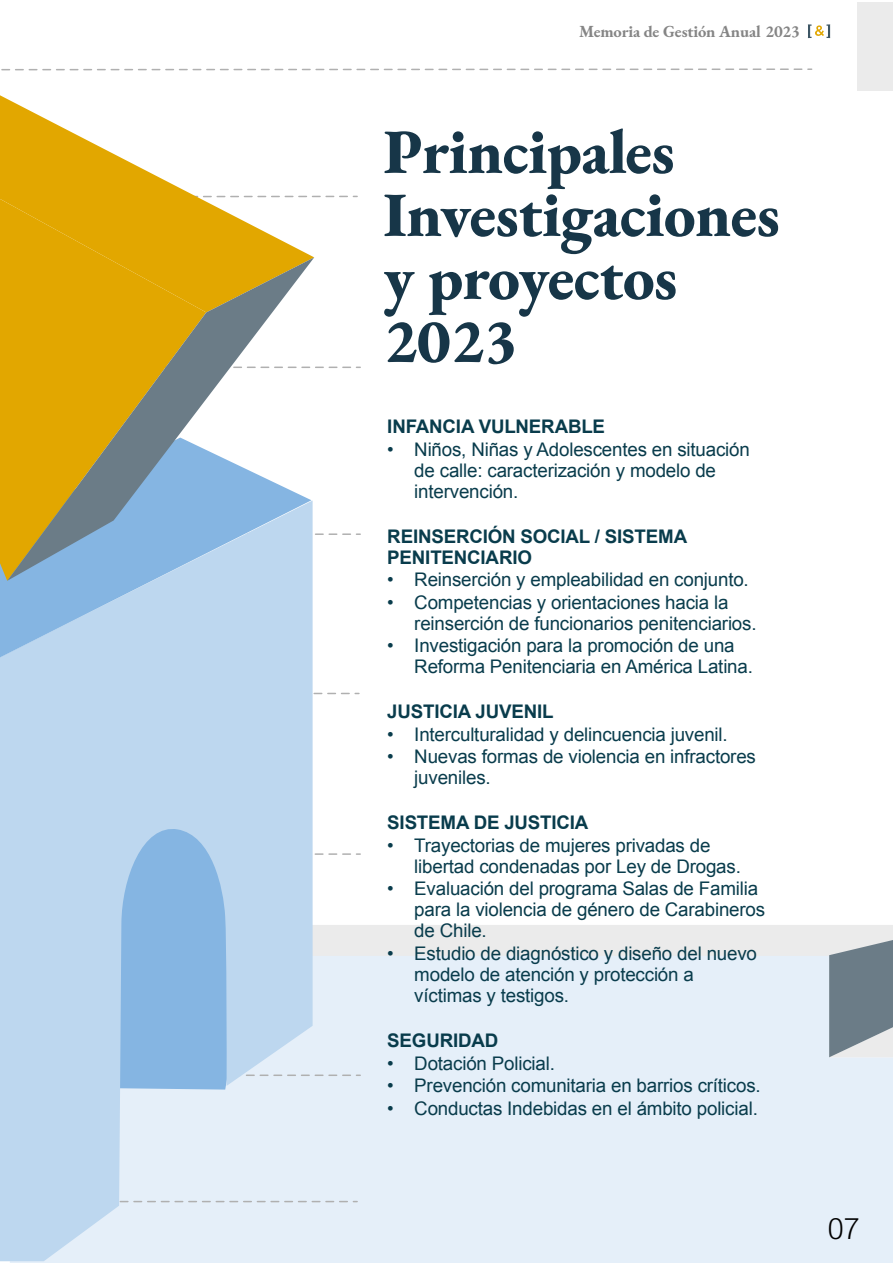
<style>
.page{position:relative;width:893px;height:1263px;background:#fff}
.page>*{position:absolute;margin:0;border:0;box-sizing:border-box;transform-origin:0 0}
.t1{font:63px/63px "EB Garamond";letter-spacing:-.01em;color:#173648}
.t2{font:31.5px "Arial Lgt";color:#000}
.t3{font:18.75px/21px "Arial";letter-spacing:-.01em;color:#093c4c}
.t4{font:700 18.75px/21px "Arial";letter-spacing:-.01em;color:#093c4c}
.t5{font:16.5px "EB Garamond";letter-spacing:-.01em;color:#858585}
</style>
<div class="page">
<svg style="left:313px;top:693px;width:46px;height:1px"></svg>
<div style="left:10px;top:1089px;width:883px;height:174px;background:#e5eff9"></div>
<svg style="left:313px;top:1201px;width:44px;height:1px"></svg>
<svg style="left:314px;top:195px;width:43px;height:3px"></svg>
<svg style="left:315px;top:68px;width:497px;height:3px"></svg>
<svg style="left:315px;top:366px;width:45px;height:2px"></svg>
<svg style="left:315px;top:533px;width:45px;height:2px"></svg>
<svg style="left:313px;top:853px;width:580px;height:236px"></svg>
<svg style="left:0;top:581px;width:313px;height:680px;background:#bdd7ef"></svg>
<svg style="left:0;top:581px;width:311px;height:97px;background:#b2d0ec"></svg>
<svg style="left:1px;top:68px;width:313px;height:189px"></svg>
<svg style="left:0;top:92px;width:206px;height:489px;fill:#e2a700"></svg>
<svg style="left:7px;top:257px;width:307px;height:324px"></svg>
<div style="left:857px;top:2px;width:36px;height:88px;background:#ebebeb"></div>
<svg style="left:808px;top:24px;width:22px;height:14px"></svg>
<p class="t5" style="left:579px;top:20px;width:222px">Memoria de Gestión Anual 2023</p>
<h1 class="t1" style="left:383px;top:121px;width:398px">Principales<br>Investigaciones y proyectos<br>2023</h1>
<p class="t4" style="left:387px;top:417px;width:219px">INFANCIA VULNERABLE</p>
<p class="t3" style="left:414px;top:439px;width:337px;text-indent:-27px">• Niños, Niñas y Adolescentes en situación de calle: caracterización y modelo de intervención.</p>
<p class="t4" style="left:387px;top:526px;width:301px">REINSERCIÓN SOCIAL / SISTEMA<br>PENITENCIARIO</p>
<p class="t3" style="left:387px;top:569px;width:363px">• Reinserción y empleabilidad en conjunto.</p>
<p class="t3" style="left:414px;top:592px;width:344px;text-indent:-27px">• Competencias y orientaciones hacia la reinserción de funcionarios penitenciarios.</p>
<p class="t3" style="left:414px;top:635px;width:340px;text-indent:-27px">• Investigación para la promoción de una<br>Reforma Penitenciaria en América Latina.</p>
<p class="t4" style="left:387px;top:702px;width:168px">JUSTICIA JUVENIL</p>
<p class="t3" style="left:387px;top:724px;width:342px">• Interculturalidad y delincuencia juvenil.</p>
<p class="t3" style="left:414px;top:746px;width:343px;text-indent:-27px">• Nuevas formas de violencia en infractores juveniles.</p>
<p class="t4" style="left:387px;top:813px;width:203px">SISTEMA DE JUSTICIA</p>
<p class="t3" style="left:414px;top:835px;width:328px;text-indent:-27px">• Trayectorias de mujeres privadas de libertad condenadas por Ley de Drogas.</p>
<p class="t3" style="left:414px;top:878px;width:352px;text-indent:-27px">• Evaluación del programa Salas de Familia para la violencia de género de Carabineros de Chile.</p>
<p class="t3" style="left:414px;top:943px;width:344px;text-indent:-27px">• Estudio de diagnóstico y diseño del nuevo modelo de atención y protección a víctimas y testigos.</p>
<p class="t4" style="left:387px;top:1030px;width:112px">SEGURIDAD</p>
<p class="t3" style="left:387px;top:1052px;width:169px">• Dotación Policial.</p>
<p class="t3" style="left:387px;top:1075px;width:375px">• Prevención comunitaria en barrios críticos.</p>
<p class="t3" style="left:387px;top:1097px;width:372px">• Conductas Indebidas en el ámbito policial.</p>
<h2 class="t2" style="left:829px;top:1211px;width:34px">07</h2>
</div>
